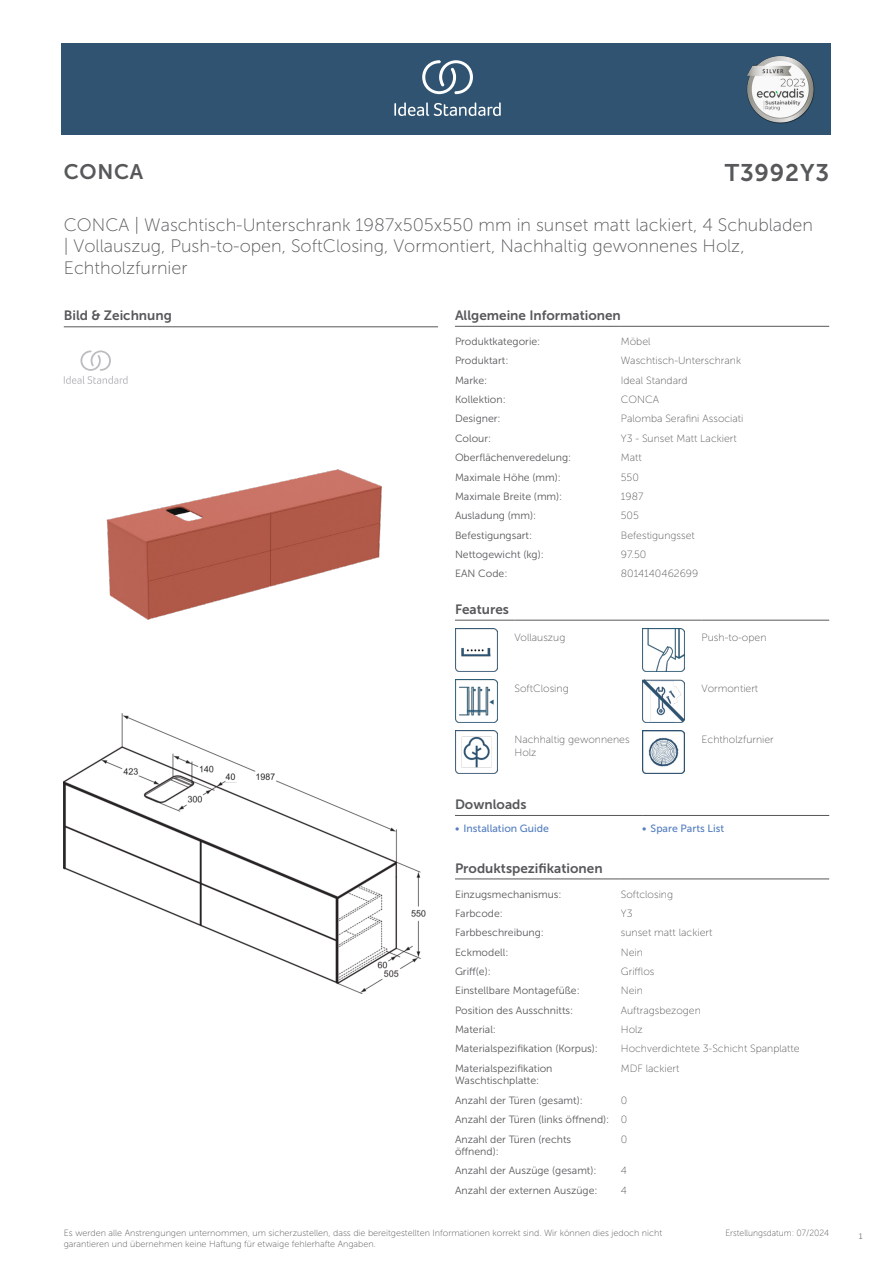
<style>
.page{position:relative;width:893px;height:1263px;background:#fff}
.page>*{position:absolute;margin:0;border:0;box-sizing:border-box;transform-origin:0 0}
.ID{font:24px "Museo Sans 700";letter-spacing:.035em;color:#57585a}
.SUITE_NAME{font:21px "Museo Sans 700";letter-spacing:.035em;color:#57585a}
.Product_description__L3{font:18px/21.6px "Museo Sans 100";color:#57585a}
.head_9pt{font:13.5px "Museo Sans 700";color:#57585a}
.head_general{font:10.5px/12.6px "Museo Sans 300";color:#57585a}
.value_general{font:10.5px/12.6px "Museo Sans 100";color:#57585a}
.t1{font:10.5px "Museo Sans 500";color:#547ec0}
.Disclaimer{font:9px/10.8px "Museo Sans 100";color:#57585a}
.Date_created{font:9px "Museo Sans 100";color:#57585a;scale:.95 1}
.t2{font:300 9px "Calibri";color:#57585a;scale:.95 1}
</style>
<div class="page">
<div style="left:62px;top:43px;width:769px;height:91px;background:#2f5371"></div>
<hr style="left:455px;top:326px;width:166px;height:1px;background:#57585a">
<hr style="left:621px;top:326px;width:208px;height:1px;background:#57585a">
<hr style="left:455px;top:620px;width:59px;height:1px;background:#57585a">
<hr style="left:514px;top:620px;width:128px;height:1px;background:#57585a">
<hr style="left:642px;top:620px;width:60px;height:1px;background:#57585a">
<hr style="left:702px;top:620px;width:127px;height:1px;background:#57585a">
<img style="left:455px;top:629px;width:42px;height:42px">
<img style="left:642px;top:629px;width:43px;height:42px">
<img style="left:455px;top:680px;width:42px;height:42px">
<img style="left:642px;top:680px;width:42px;height:42px">
<img style="left:455px;top:731px;width:42px;height:42px">
<img style="left:642px;top:731px;width:43px;height:42px">
<hr style="left:455px;top:815px;width:187px;height:1px;background:#57585a">
<hr style="left:642px;top:815px;width:187px;height:1px;background:#57585a">
<hr style="left:455px;top:879px;width:166px;height:1px;background:#57585a">
<hr style="left:621px;top:879px;width:208px;height:1px;background:#57585a">
<img style="left:64px;top:714px;width:361px;height:279px">
<hr style="left:64px;top:327px;width:374px;height:1px;background:#57585a">
<svg style="left:64px;top:350px;width:64px;height:34px"></svg>
<img style="left:107px;top:469px;width:275px;height:151px">
<svg style="left:394px;top:102px;width:107px;height:14px"></svg>
<svg style="left:422px;top:60px;width:51px;height:34px"></svg>
<img style="left:746px;top:56px;width:68px;height:67px">
<p class="SUITE_NAME" style="left:64px;top:160px;width:81px">CONCA</p>
<p class="ID" style="left:725px;top:160px;width:106px">T3992Y3</p>
<p class="Product_description__L3" style="left:64px;top:214px;width:751px">CONCA | Waschtisch-Unterschrank 1987x505x550 mm in sunset matt lackiert, 4 Schubladen | Vollauszug, Push-to-open, SoftClosing, Vormontiert, Nachhaltig gewonnenes Holz,<br>Echtholzfurnier</p>
<p class="head_9pt" style="left:64px;top:308px;width:110px">Bild &amp; Zeichnung</p>
<p class="head_9pt" style="left:455px;top:308px;width:167px">Allgemeine Informationen</p>
<p class="head_general" style="left:455px;top:335px;width:87px">Produktkategorie:</p>
<p class="value_general" style="left:621px;top:335px;width:31px">Möbel</p>
<p class="head_general" style="left:455px;top:354px;width:55px">Produktart:</p>
<p class="value_general" style="left:621px;top:355px;width:122px">Waschtisch-Unterschrank</p>
<p class="head_general" style="left:455px;top:374px;width:34px">Marke:</p>
<p class="value_general" style="left:621px;top:374px;width:68px">Ideal Standard</p>
<p class="head_general" style="left:455px;top:393px;width:52px">Kollektion:</p>
<p class="value_general" style="left:621px;top:393px;width:40px">CONCA</p>
<p class="head_general" style="left:455px;top:413px;width:47px">Designer:</p>
<p class="value_general" style="left:621px;top:413px;width:124px">Palomba Serafini Associati</p>
<p class="head_general" style="left:455px;top:432px;width:38px">Colour:</p>
<p class="value_general" style="left:621px;top:432px;width:117px">Y3 - Sunset Matt Lackiert</p>
<p class="head_general" style="left:455px;top:451px;width:118px">Oberflächenveredelung:</p>
<p class="value_general" style="left:621px;top:451px;width:22px">Matt</p>
<p class="head_general" style="left:455px;top:471px;width:107px">Maximale Höhe (mm):</p>
<p class="value_general" style="left:621px;top:471px;width:20px">550</p>
<p class="head_general" style="left:455px;top:490px;width:109px">Maximale Breite (mm):</p>
<p class="value_general" style="left:621px;top:490px;width:24px">1987</p>
<p class="head_general" style="left:455px;top:509px;width:83px">Ausladung (mm):</p>
<p class="value_general" style="left:621px;top:509px;width:20px">505</p>
<p class="head_general" style="left:455px;top:529px;width:79px">Befestigungsart:</p>
<p class="value_general" style="left:621px;top:529px;width:75px">Befestigungsset</p>
<p class="head_general" style="left:455px;top:548px;width:90px">Nettogewicht (kg):</p>
<p class="value_general" style="left:621px;top:548px;width:27px">97.50</p>
<p class="head_general" style="left:455px;top:567px;width:54px">EAN Code:</p>
<p class="value_general" style="left:621px;top:567px;width:79px">8014140462699</p>
<p class="head_9pt" style="left:455px;top:602px;width:55px">Features</p>
<p class="value_general" style="left:514px;top:631px;width:52px">Vollauszug</p>
<p class="value_general" style="left:702px;top:631px;width:66px">Push-to-open</p>
<p class="value_general" style="left:514px;top:682px;width:56px">SoftClosing</p>
<p class="value_general" style="left:702px;top:682px;width:58px">Vormontiert</p>
<p class="value_general" style="left:514px;top:733px;width:117px">Nachhaltig gewonnenes<br>Holz</p>
<p class="value_general" style="left:702px;top:733px;width:74px">Echtholzfurnier</p>
<p class="head_9pt" style="left:455px;top:797px;width:73px">Downloads</p>
<p class="t1" style="left:455px;top:823px;width:95px">• Installation Guide</p>
<p class="t1" style="left:642px;top:823px;width:84px">• Spare Parts List</p>
<p class="head_9pt" style="left:455px;top:860px;width:149px">Produktspezifikationen</p>
<p class="head_general" style="left:455px;top:888px;width:108px">Einzugsmechanismus:</p>
<p class="value_general" style="left:621px;top:888px;width:54px">Softclosing</p>
<p class="head_general" style="left:455px;top:907px;width:49px">Farbcode:</p>
<p class="value_general" style="left:621px;top:907px;width:13px">Y3</p>
<p class="head_general" style="left:455px;top:926px;width:90px">Farbbeschreibung:</p>
<p class="value_general" style="left:621px;top:926px;width:93px">sunset matt lackiert</p>
<p class="head_general" style="left:455px;top:946px;width:55px">Eckmodell:</p>
<p class="value_general" style="left:621px;top:946px;width:24px">Nein</p>
<p class="head_general" style="left:455px;top:965px;width:37px">Griff(e):</p>
<p class="value_general" style="left:621px;top:965px;width:35px">Grifflos</p>
<p class="head_general" style="left:455px;top:984px;width:126px">Einstellbare Montagefüße:</p>
<p class="value_general" style="left:621px;top:985px;width:24px">Nein</p>
<p class="head_general" style="left:455px;top:1004px;width:120px">Position des Ausschnitts:</p>
<p class="value_general" style="left:621px;top:1004px;width:82px">Auftragsbezogen</p>
<p class="head_general" style="left:455px;top:1023px;width:43px">Material:</p>
<p class="value_general" style="left:621px;top:1023px;width:24px">Holz</p>
<p class="head_general" style="left:455px;top:1043px;width:145px">Materialspezifikation (Korpus):</p>
<p class="value_general" style="left:621px;top:1043px;width:180px">Hochverdichtete 3-Schicht Spanplatte</p>
<p class="head_general" style="left:455px;top:1062px;width:99px">Materialspezifikation<br>Waschtischplatte:</p>
<p class="value_general" style="left:621px;top:1062px;width:60px">MDF lackiert</p>
<p class="head_general" style="left:455px;top:1094px;width:129px">Anzahl der Türen (gesamt):</p>
<p class="value_general" style="left:621px;top:1094px;width:8px">0</p>
<p class="head_general" style="left:455px;top:1113px;width:156px">Anzahl der Türen (links öffnend):</p>
<p class="value_general" style="left:621px;top:1113px;width:8px">0</p>
<p class="head_general" style="left:455px;top:1133px;width:118px">Anzahl der Türen (rechts öffnend):</p>
<p class="value_general" style="left:621px;top:1133px;width:8px">0</p>
<p class="head_general" style="left:455px;top:1165px;width:143px">Anzahl der Auszüge (gesamt):</p>
<p class="value_general" style="left:621px;top:1165px;width:8px">4</p>
<p class="head_general" style="left:455px;top:1184px;width:144px">Anzahl der externen Auszüge:</p>
<p class="value_general" style="left:621px;top:1184px;width:8px">4</p>
<p class="Disclaimer" style="left:64px;top:1227px;width:600px">Es werden alle Anstrengungen unternommen, um sicherzustellen, dass die bereitgestellten Informationen korrekt sind. Wir können dies jedoch nicht garantieren und übernehmen keine Haftung für etwaige fehlerhafte Angaben.</p>
<p class="Date_created" style="left:725px;top:1228px;width:111px">Erstellungsdatum: 07/2024</p>
<p class="t2" style="left:858px;top:1230px;width:6px">1</p>
</div>
